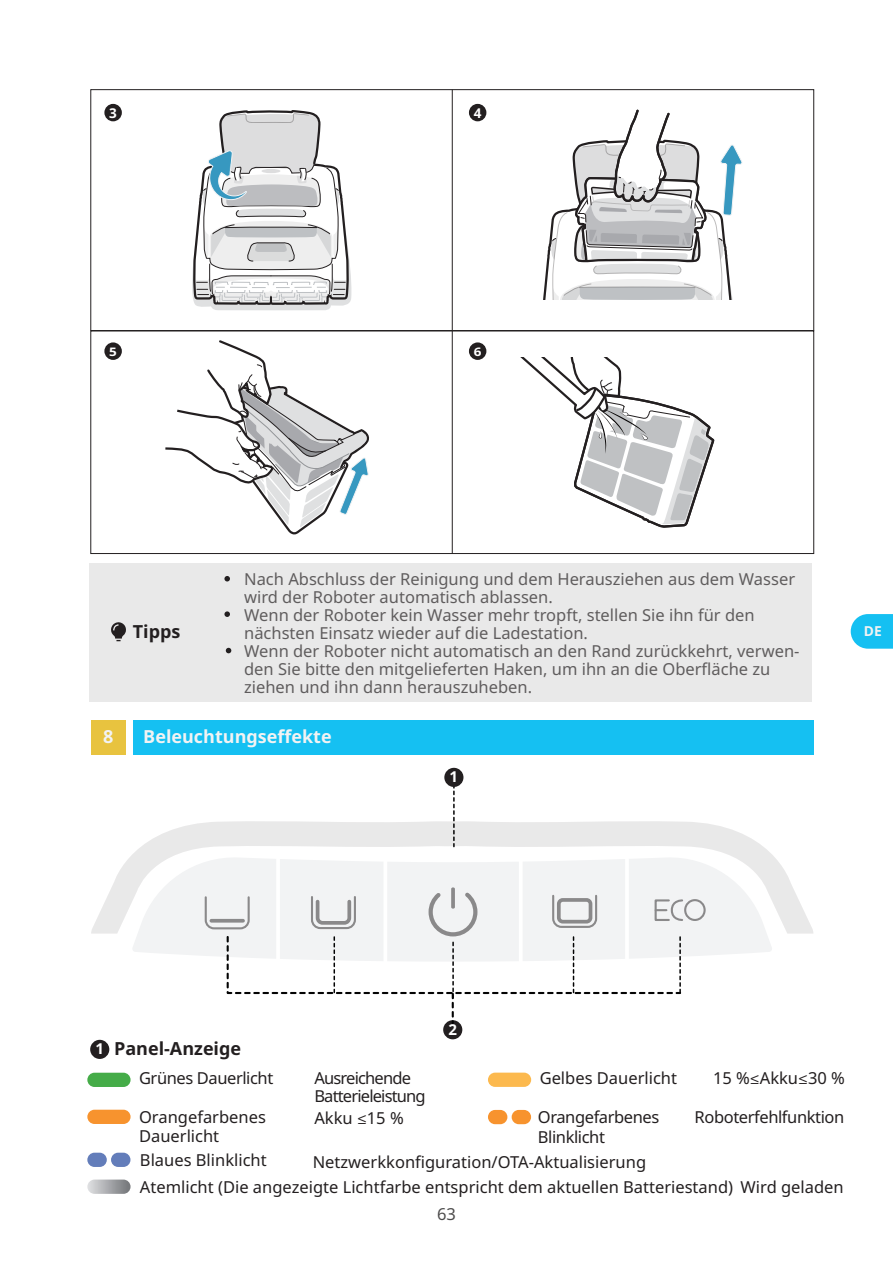
<style>
.page{position:relative;width:893px;height:1263px;background:#fff}
.page>*{position:absolute;margin:0;border:0;box-sizing:border-box;transform-origin:0 0}
.t1{font:700 18px "Noto Sans";color:#f2f3f4}
.t2{font:700 18px "Noto Sans";color:#231f20}
.t3{font:16.5px/18px "Noto Sans";color:#231f20}
.t4{font:16.5px "Noto Sans";letter-spacing:-.025em;color:#231f20}
.t5{font:16.5px/18px "Noto Sans";letter-spacing:-.05em;color:#231f20}
.t6{font:16.5px "Noto Sans";color:#4c4b4b}
.t7{font:700 15px "Noto Sans";color:#fff}
.t8{font:700 13.8px "Noto Sans";color:#f2f3f4}
.t9{font:700 13.5px "Noto Sans";color:#fff}
.t10{font:700 11.7px "Noto Sans";color:#fff;scale:1.15 1}
.s1{font-size:15px;color:#fff}
.s2{font-family:"Myriad Pro"}
</style>
<div class="page">
<div style="left:91px;top:720px;width:34px;height:34px;background:#e8c33f"></div>
<div style="left:133px;top:720px;width:680px;height:34px;background:#15c0f2"></div>
<div style="left:89px;top:563px;width:723px;height:138px;background:#e9e9e9"></div>
<svg style="left:111px;top:622px;width:15px;height:19px"></svg>
<div style="left:90px;top:331px;width:724px;height:223px;border:1px solid #231f20"></div>
<div style="left:104px;top:342px;width:18px;height:18px;background:#231f20;border-radius:50%"></div>
<div style="left:469px;top:342px;width:17px;height:18px;background:#231f20;border-radius:50%"></div>
<hr style="left:452px;top:331px;width:1px;height:222px;background:#231f20">
<svg style="left:521px;top:358px;width:194px;height:170px"></svg>
<svg style="left:224px;top:576px;width:6px;height:5px"></svg>
<svg style="left:224px;top:611px;width:6px;height:6px"></svg>
<svg style="left:91px;top:821px;width:722px;height:112px;fill:#e9e9e9"></svg>
<div style="left:443px;top:1020px;width:19px;height:19px;background:#231f20;border-radius:50%"></div>
<svg style="left:453px;top:787px;width:2px;height:59px"></svg>
<div style="left:444px;top:768px;width:19px;height:19px;background:#231f20;border-radius:50%"></div>
<div style="left:104px;top:104px;width:18px;height:17px;background:#231f20;border-radius:50%"></div>
<div style="left:469px;top:104px;width:17px;height:17px;background:#231f20;border-radius:50%"></div>
<div style="left:90px;top:89px;width:724px;height:242px;border:1px solid #231f20"></div>
<hr style="left:452px;top:90px;width:1px;height:240px;background:#231f20">
<svg style="left:192px;top:110px;width:159px;height:200px"></svg>
<svg style="left:132px;top:856px;width:641px;height:167px"></svg>
<svg style="left:543px;top:109px;width:199px;height:191px"></svg>
<svg style="left:851px;top:614px;width:42px;height:35px"></svg>
<svg style="left:165px;top:340px;width:204px;height:194px"></svg>
<div style="left:90px;top:1040px;width:19px;height:19px;background:#231f20;border-radius:50%"></div>
<svg style="left:226px;top:648px;width:5px;height:5px"></svg>
<div style="left:87px;top:1073px;width:44px;height:14px;background:#45ac48;border-radius:7px"></div>
<div style="left:488px;top:1072px;width:43px;height:15px;background:#fcb94e;border-radius:7px"></div>
<svg style="left:87px;top:1179px;width:44px;height:15px"></svg>
<div style="left:87px;top:1110px;width:44px;height:14px;background:#f7932e;border-radius:7px"></div>
<div style="left:488px;top:1110px;width:19px;height:14px;background:#f7932e;border-radius:7px"></div>
<div style="left:512px;top:1110px;width:19px;height:14px;background:#f7932e;border-radius:7px"></div>
<div style="left:87px;top:1153px;width:20px;height:14px;background:#637dba;border-radius:7px"></div>
<div style="left:111px;top:1153px;width:19px;height:14px;background:#637dba;border-radius:7px"></div>
<p class="t9" style="left:109px;top:103px;width:9px">3</p>
<p class="t9" style="left:474px;top:103px;width:9px">4</p>
<p class="t10" style="left:109px;top:343px;width:8px">5</p>
<p class="t10" style="left:474px;top:343px;width:8px">6</p>
<p class="t2" style="left:133px;top:619px;width:49px">Tipps</p>
<p class="t3" style="left:244px;top:571px;width:557px">Nach Abschluss der Reinigung und dem Herausziehen aus dem Wasser wird der Roboter automatisch ablassen.<br>Wenn der Roboter kein Wasser mehr tropft, stellen Sie ihn für den nächsten Einsatz wieder auf die Ladestation.<br>Wenn der Roboter nicht automatisch an den Rand zurückkehrt, verwen&shy;den Sie bitte den mitgelieferten Haken, um ihn an die Oberfläche zu ziehen und ihn dann herauszuheben.</p>
<p class="t1" style="left:103px;top:724px;width:12px">8</p>
<p class="t1" style="left:143px;top:724px;width:190px">Beleuchtungseffekte</p>
<p class="t7" style="left:450px;top:766px;width:10px">1</p>
<p class="t8" style="left:864px;top:621px;width:19px">DE</p>
<p class="t2" style="left:95px;top:1036px;width:147px"><span class="s1">1</span> Panel-Anzeige</p>
<p class="t7" style="left:448px;top:1019px;width:10px">2</p>
<p class="t4" style="left:139px;top:1067px;width:136px">Grünes Dauerlicht</p>
<p class="t3" style="left:540px;top:1070px;width:139px">Gelbes Dauerlicht</p>
<p class="t3" style="left:713px;top:1070px;width:133px">15 %<span class="s2">≤</span>Akku<span class="s2">≤</span>30 %</p>
<p class="t5" style="left:314px;top:1070px;width:113px">Ausreichende<br>Batterieleistung</p>
<p class="t3" style="left:139px;top:1108px;width:128px">Orangefarbenes</p>
<p class="t3" style="left:314px;top:1109px;width:91px">Akku <span class="s2">≤</span>15 %</p>
<p class="t3" style="left:139px;top:1128px;width:82px">Dauerlicht</p>
<p class="t4" style="left:538px;top:1105px;width:123px">Orangefarbenes</p>
<p class="t4" style="left:695px;top:1105px;width:151px">Roboterfehlfunktion</p>
<p class="t4" style="left:538px;top:1125px;width:69px">Blinklicht</p>
<p class="t3" style="left:140px;top:1151px;width:128px">Blaues Blinklicht</p>
<p class="t3" style="left:313px;top:1153px;width:335px">Netzwerkkonfiguration/OTA-Aktualisierung</p>
<p class="t3" style="left:140px;top:1178px;width:705px">Atemlicht (Die angezeigte Lichtfarbe entspricht dem aktuellen Batteriestand) Wird geladen</p>
<p class="t6" style="left:437px;top:1202px;width:20px">63</p>
</div>
